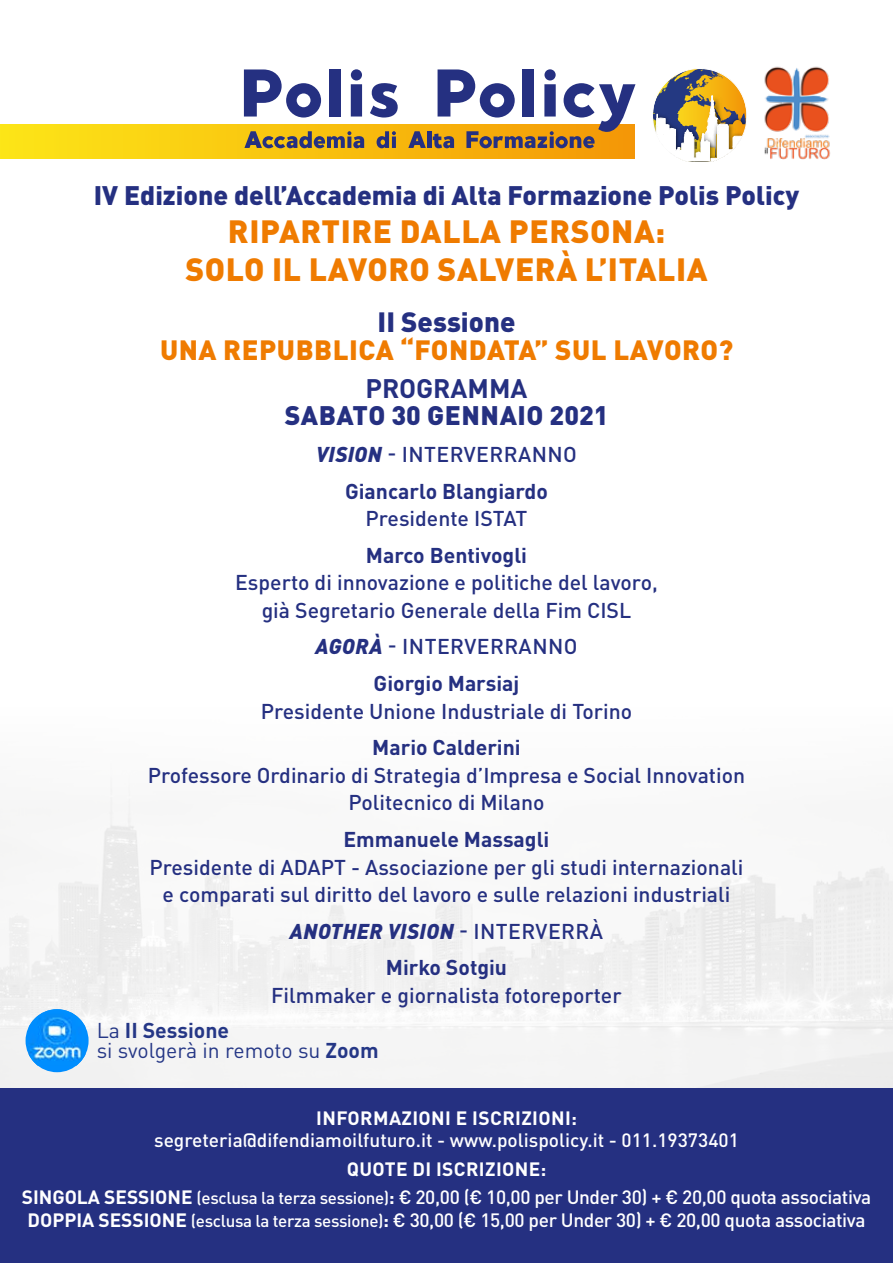
<style>
.page{position:relative;width:893px;height:1263px;background:#fff}
.page>*{position:absolute;margin:0;border:0;box-sizing:border-box;transform-origin:0 0}
.t1{font:900 31.8px/38.2px "DIN Pro";letter-spacing:.02em;color:#ef7b00;text-align:center}
.t2{font:900 27.6px "DIN Pro";letter-spacing:.02em;color:#ef7b00}
.t3{font:900 27.6px "DIN Pro";color:#253081}
.t4{font:900 26.55px "DIN Pro";color:#253081}
.t5{font:900 26.55px "DIN Pro";letter-spacing:.02em;color:#253081}
.t6{font:700 26.55px "DIN Pro";color:#253081}
.t7{font:500 21.15px/27.6px "DIN Pro";color:#253081;text-align:center}
.t8{font:700 21.15px/36.6px "DIN Pro";color:#253081;text-align:center}
.t9{font:21.15px/20.4px "DIN Pro";color:#253786}
.t10{font:italic 900 21.15px/36.6px "DIN Pro";letter-spacing:.02em;color:#253081;text-align:center}
.t11{font:500 21.15px/36.6px "DIN Pro";letter-spacing:.02em;color:#253081;text-align:center}
.t12{font:500 19.05px/28.5px "DIN Pro";letter-spacing:-.02em;color:#fff;text-align:center}
.t13{font:500 19.05px "DIN Pro";color:#fff}
.t14{font:700 19.05px "DIN Pro";letter-spacing:.02em;color:#fff}
.s1{font-weight:900;font-style:italic}
.s2{font-weight:500}
.s3{font-weight:700}
.s4{font-weight:500;font-style:normal}
.s5{font-weight:700;font-style:normal}
.s6{font-size:16.95px}
</style>
<div class="page">
<img style="left:0;top:788px;width:893px;height:300px">
<div style="left:0;top:124px;width:635px;height:34px;background:linear-gradient(to right,#fde717,#f39807)"></div>
<svg style="left:244px;top:69px;width:77px;height:49px"></svg>
<div style="left:329px;top:69px;width:11px;height:48px;background:#253081"></div>
<svg style="left:351px;top:69px;width:11px;height:48px"></svg>
<svg style="left:370px;top:83px;width:28px;height:35px"></svg>
<svg style="left:244px;top:131px;width:120px;height:17px;background:#957d44"></svg>
<svg style="left:377px;top:131px;width:19px;height:17px"></svg>
<svg style="left:408px;top:131px;width:18px;height:17px"></svg>
<hr style="left:427px;top:131px;width:4px;height:17px;background:#253081">
<svg style="left:433px;top:69px;width:202px;height:79px"></svg>
<svg style="left:653px;top:68px;width:94px;height:93px"></svg>
<img style="left:764px;top:66px;width:67px;height:94px">
<div style="left:26px;top:1009px;width:63px;height:63px;background:#008dff;border-radius:50%"></div>
<img style="left:29px;top:1009px;width:56px;height:57px">
<div style="left:0;top:1088px;width:893px;height:175px;background:#253081"></div>
<p class="t4" style="left:94px;top:172px;width:707px">IV Edizione dell’Accademia di Alta Formazione Polis Policy</p>
<h1 class="t1" style="left:185px;top:208px;width:524px">RIPARTIRE DALLA PERSONA:<br>SOLO IL LAVORO SALVERÀ L’ITALIA</h1>
<h2 class="t3" style="left:378px;top:299px;width:139px">II Sessione</h2>
<h2 class="t2" style="left:160px;top:326px;width:575px">UNA REPUBBLICA “FONDATA” SUL LAVORO?</h2>
<p class="t6" style="left:366px;top:366px;width:163px">PROGRAMMA</p>
<p class="t5" style="left:285px;top:393px;width:325px">SABATO 30 GENNAIO 2021</p>
<p class="t8" style="left:316px;top:433px;width:262px"><span class="s1">VISION</span> <span class="s2">- INTERVERRANNO<br></span>Giancarlo Blangiardo</p>
<p class="t7" style="left:366px;top:502px;width:163px">Presidente ISTAT</p>
<p class="t8" style="left:366px;top:534px;width:163px">Marco Bentivogli</p>
<p class="t7" style="left:235px;top:567px;width:424px">Esperto di innovazione e politiche del lavoro, già Segretario Generale della Fim CISL</p>
<p class="t11" style="left:315px;top:626px;width:264px"><span class="s1">AGORÀ</span> - INTERVERRANNO<br><span class="s3">Giorgio Marsiaj</span></p>
<p class="t7" style="left:261px;top:695px;width:373px">Presidente Unione Industriale di Torino</p>
<p class="t8" style="left:372px;top:727px;width:150px">Mario Calderini</p>
<p class="t7" style="left:148px;top:759px;width:599px">Professore Ordinario di Strategia d’Impresa e Social Innovation<br>Politecnico di Milano</p>
<p class="t8" style="left:343px;top:818px;width:207px">Emmanuele Massagli</p>
<p class="t7" style="left:150px;top:851px;width:595px">Presidente di ADAPT - Associazione per gli studi internazionali e comparati sul diritto del lavoro e sulle relazioni industriali</p>
<p class="t10" style="left:290px;top:910px;width:315px">ANOTHER VISION <span class="s4">- INTERVERRÀ<br></span><span class="s5">Mirko Sotgiu</span></p>
<p class="t7" style="left:271px;top:979px;width:352px">Filmmaker e giornalista fotoreporter</p>
<p class="t9" style="left:97px;top:1018px;width:283px">La <span class="s3">II Sessione<br></span>si svolgerà in remoto su <span class="s3">Zoom</span></p>
<p class="t14" style="left:316px;top:1102px;width:262px">INFORMAZIONI E ISCRIZIONI:</p>
<p class="t13" style="left:154px;top:1125px;width:586px">segreteria@difendiamoilfuturo.it - www.polispolicy.it - 011.19373401</p>
<p class="t12" style="left:22px;top:1153px;width:851px"><span class="s3">QUOTE DI ISCRIZIONE:<br>SINGOLA SESSIONE</span> <span class="s6">(esclusa la terza sessione)</span><span class="s3">:</span> € 20,00 (€ 10,00 per Under 30) + € 20,00 quota associativa</p>
<p class="t12" style="left:28px;top:1204px;width:839px"><span class="s3">DOPPIA SESSIONE</span> <span class="s6">(esclusa la terza sessione)</span><span class="s3">:</span> € 30,00 (€ 15,00 per Under 30) + € 20,00 quota associativa</p>
</div>
